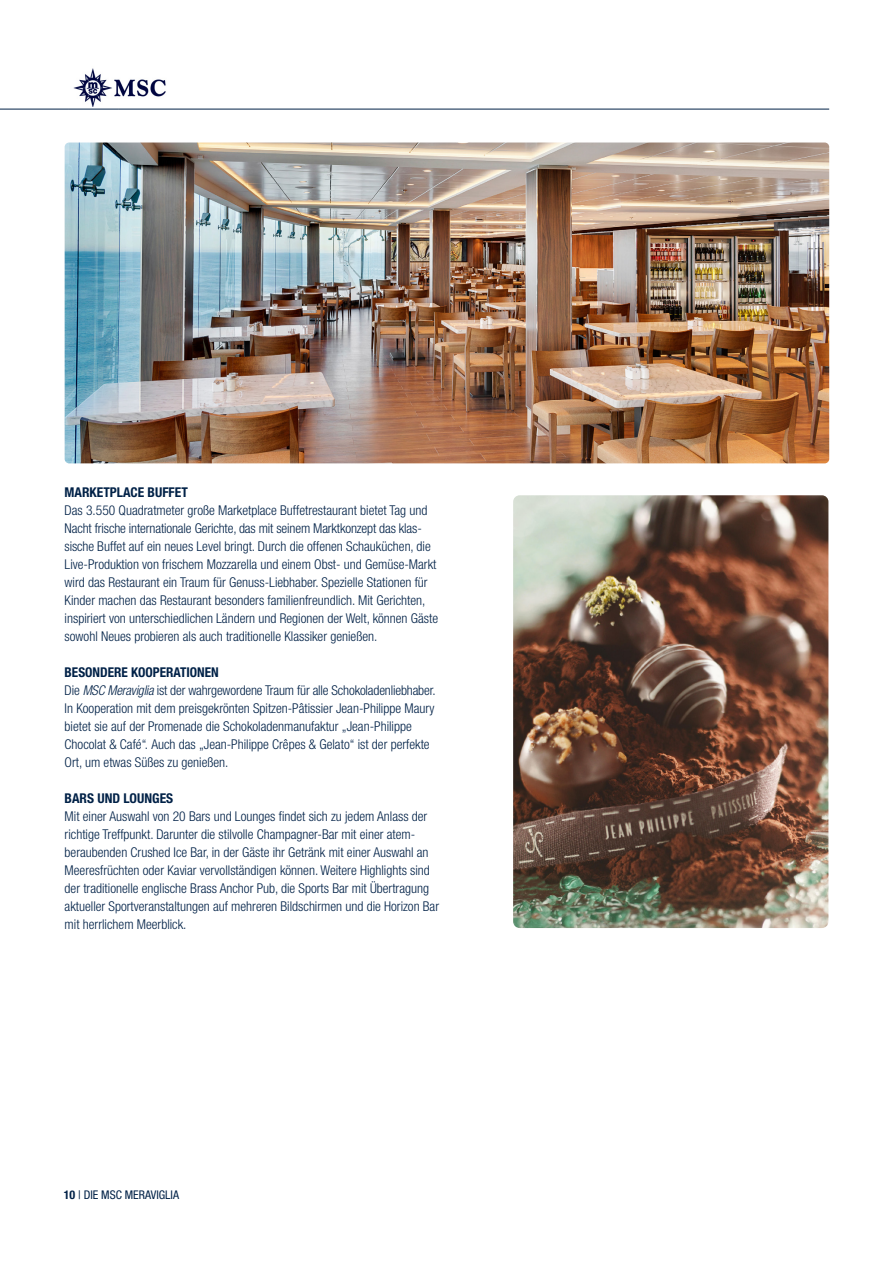
<style>
.page{position:relative;width:893px;height:1263px;background:#fff}
.page>*{position:absolute;margin:0;border:0;box-sizing:border-box;transform-origin:0 0}
.t1{font:300 condensed 13.5px/18px "Helvetica Neue LT Pro";color:#002147}
.t2{font:700 condensed 13.5px "Helvetica Neue LT Pro";color:#002147}
.t3{font:condensed 12px "Helvetica Neue LT Pro";color:#002147}
.s1{font-weight:700}
.s2{font-family:"Helvetica Neue LT Std";font-style:italic}
</style>
<div class="page">
<hr style="left:0;top:109px;width:69px;height:1px;background:#002147">
<hr style="left:69px;top:109px;width:49px;height:1px;background:#002147">
<hr style="left:118px;top:109px;width:711px;height:1px;background:#002147">
<img style="left:73px;top:68px;width:93px;height:39px">
<img style="left:65px;top:142px;width:764px;height:321px">
<img style="left:513px;top:495px;width:315px;height:433px">
<p class="t2" style="left:65px;top:484px;width:125px">MARKETPLACE BUFFET</p>
<p class="t1" style="left:65px;top:501px;width:375px">Das 3.550 Quadratmeter große Marketplace Buffetrestaurant bietet Tag und Nacht frische internationale Gerichte, das mit seinem Marktkonzept das klas&shy;sische Buffet auf ein neues Level bringt. Durch die offenen Schauküchen, die Live-Produktion von frischem Mozzarella und einem Obst- und Gemüse-Markt wird das Restaurant ein Traum für Genuss-Liebhaber. Spezielle Stationen für Kinder machen das Restaurant besonders familienfreundlich. Mit Gerichten, inspiriert von unterschiedlichen Ländern und Regionen der Welt, können Gäste sowohl Neues probieren als auch traditionelle Klassiker genießen.</p>
<p class="t1" style="left:65px;top:663px;width:372px"><span class="s1">BESONDERE KOOPERATIONEN<br></span>Die <span class="s2">MSC Meraviglia</span> ist der wahrgewordene Traum für alle Schokoladenliebhaber.<br>In Kooperation mit dem preisgekrönten Spitzen-Pâtissier Jean-Philippe Maury bietet sie auf der Promenade die Schokoladenmanufaktur „Jean-Philippe Chocolat &amp; Café“. Auch das „Jean-Philippe Crêpes &amp; Gelato“ ist der perfekte Ort, um etwas Süßes zu genießen.</p>
<p class="t2" style="left:65px;top:790px;width:110px">BARS UND LOUNGES</p>
<p class="t1" style="left:65px;top:807px;width:376px">Mit einer Auswahl von 20 Bars und Lounges findet sich zu jedem Anlass der richtige Treffpunkt. Darunter die stilvolle Champagner-Bar mit einer atem&shy;beraubenden Crushed Ice Bar, in der Gäste ihr Getränk mit einer Auswahl an Meeresfrüchten oder Kaviar vervollständigen können. Weitere Highlights sind der traditionelle englische Brass Anchor Pub, die Sports Bar mit Übertragung aktueller Sportveranstaltungen auf mehreren Bildschirmen und die Horizon Bar mit herrlichem Meerblick.</p>
<p class="t3" style="left:64px;top:1188px;width:117px"><span class="s1">10</span> | DIE MSC MERAVIGLIA</p>
</div>
